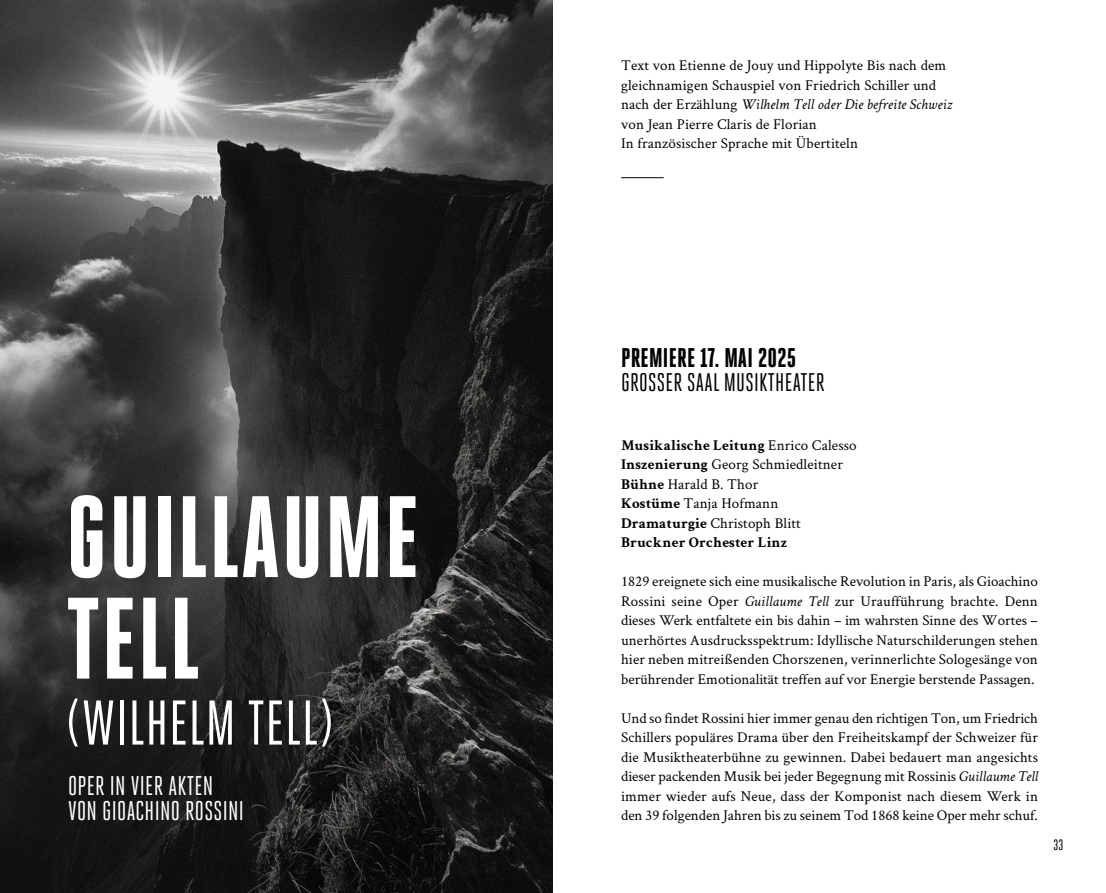
<style>
.page{position:relative;width:1106px;height:893px;background:#fff}
.page>*{position:absolute;margin:0;border:0;box-sizing:border-box;transform-origin:0 0}
.Titel_Musiktheater{font:800 115.5px/101.6px "Heroic Condensed";letter-spacing:.01em;color:#fff}
.Titel_Musiktheater-2{font:63px "Heroic Condensed";letter-spacing:.01em;color:#fff}
.t1{font:27px/25.5px "Heroic Condensed";letter-spacing:.01em;color:#fff}
.Grundschrift{font:800 27px "Heroic Condensed";letter-spacing:.01em;color:#000}
.Grundschrift-2{font:25.5px "Heroic Condensed";letter-spacing:.01em;color:#000}
.Grundschrift-3{font:15px/19.5px "Crimson Text";color:#000;text-align:justify}
.Autor_etc_Musiktheater{font:15px/19.5px "Crimson Text";letter-spacing:.01em;color:#000}
.Grundschrift-4{font:700 15px "Crimson Text";letter-spacing:.01em;color:#000}
.t2{font:15px "Heroic Condensed";color:#000}
.s1{font-style:italic}
.s2{font-weight:400}
.s3{font-weight:700}
</style>
<div class="page">
<img style="left:0;top:0;width:553px;height:893px">
<hr style="left:621px;top:177px;width:42px;height:1px;background:#000">
<p class="Titel_Musiktheater" style="left:66px;top:487px;width:355px">GUILLAUME<br>TELL</p>
<p class="Titel_Musiktheater-2" style="left:66px;top:689px;width:269px">(WILHELM TELL)</p>
<p class="t1" style="left:68px;top:773px;width:177px">OPER IN VIER AKTEN<br>VON GIOACHINO ROSSINI</p>
<p class="Autor_etc_Musiktheater" style="left:621px;top:55px;width:327px">Text von Etienne de Jouy und Hippolyte Bis nach dem</p>
<p class="Autor_etc_Musiktheater" style="left:621px;top:74px;width:333px">gleichnamigen Schauspiel von Friedrich Schiller und nach der Erzählung <span class="s1">Wilhelm Tell oder Die befreite Schweiz </span>von Jean Pierre Claris de Florian</p>
<p class="Autor_etc_Musiktheater" style="left:621px;top:133px;width:238px">In französischer Sprache mit Übertiteln</p>
<p class="Grundschrift" style="left:621px;top:343px;width:177px">PREMIERE 17. MAI 2025</p>
<p class="Grundschrift-2" style="left:621px;top:368px;width:205px">GROSSER SAAL MUSIKTHEATER</p>
<p class="Grundschrift-4" style="left:621px;top:434px;width:237px">Musikalische Leitung <span class="s2">Enrico Calesso</span></p>
<p class="Grundschrift-3" style="left:621px;top:454px;width:223px"><span class="s3">Inszenierung</span> Georg Schmiedleitner</p>
<p class="Grundschrift-3" style="left:621px;top:473px;width:139px"><span class="s3">Bühne</span> Harald B. Thor</p>
<p class="Grundschrift-3" style="left:621px;top:493px;width:159px"><span class="s3">Kostüme</span> Tanja Hofmann</p>
<p class="Grundschrift-3" style="left:621px;top:512px;width:181px"><span class="s3">Dramaturgie</span> Christoph Blitt</p>
<p class="Grundschrift-4" style="left:621px;top:531px;width:168px">Bruckner Orchester Linz</p>
<p class="Grundschrift-3" style="left:621px;top:571px;width:418px">1829 ereignete sich eine musikalische Revolution in Paris, als Gioachino Rossini seine Oper <span class="s1">Guillaume Tell</span> zur Uraufführung brachte. Denn dieses Werk entfaltete ein bis dahin – im wahrsten Sinne des Wortes – unerhörtes Ausdrucksspektrum: Idyllische Naturschilderungen stehen hier neben mitreißenden Chorszenen, verinnerlichte Sologesänge von berührender Emotionalität treffen auf vor Energie berstende Passagen.</p>
<p class="Grundschrift-3" style="left:621px;top:707px;width:418px">Und so findet Rossini hier immer genau den richtigen Ton, um Friedrich Schillers populäres Drama über den Freiheitskampf der Schweizer für die Musiktheaterbühne zu gewinnen. Dabei bedauert man angesichts dieser packenden Musik bei jeder Begegnung mit Rossinis <span class="s1">Guillaume Tell </span>immer wieder aufs Neue, dass der Komponist nach diesem Werk in den 39 folgenden Jahren bis zu seinem Tod 1868 keine Oper mehr schuf.</p>
<p class="t2" style="left:1053px;top:837px;width:12px">33</p>
</div>
